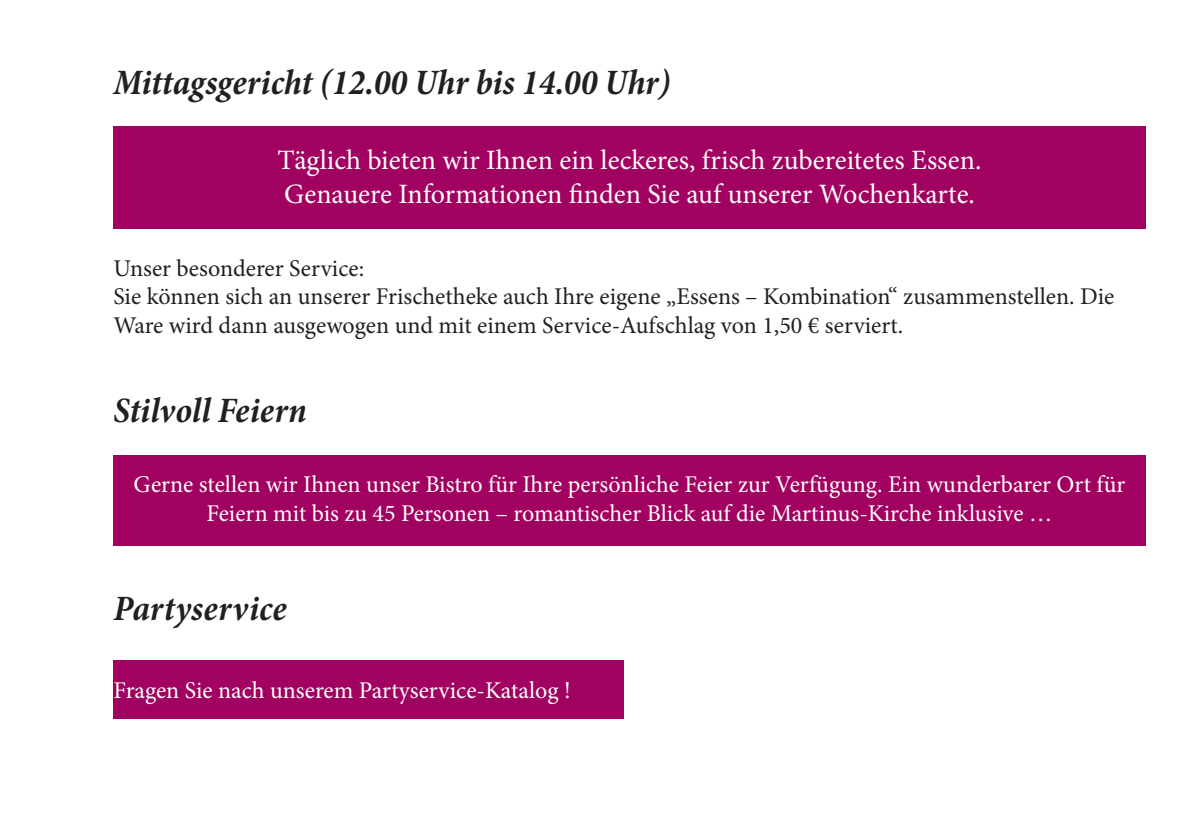
<style>
.page{position:relative;width:1191px;height:840px;background:#fff}
.page>*{position:absolute;margin:0;border:0;box-sizing:border-box;transform-origin:0 0}
.t1{font:italic 700 condensed 36px "Minion Pro";color:#231f20}
.t2{font:28px/33.6px "Minion Pro";color:#fff}
.t3{font:24px/28.8px "Minion Pro";color:#fff;text-align:center}
.t4{font:24px/28.8px "Minion Pro";color:#231f20}
</style>
<div class="page">
<div style="left:113px;top:126px;width:1032px;height:102px;background:#a10160"></div>
<div style="left:113px;top:454px;width:1032px;height:91px;background:#a10160"></div>
<div style="left:113px;top:659px;width:511px;height:59px;background:#a10160"></div>
<h1 class="t1" style="left:113px;top:58px;width:558px">Mittagsgericht (12.00 Uhr bis 14.00 Uhr)</h1>
<p class="t2" style="left:278px;top:143px;width:705px">Täglich bieten wir Ihnen ein leckeres, frisch zubereitetes Essen.<br>Genauere Informationen finden Sie auf unserer Wochenkarte.</p>
<p class="t4" style="left:113px;top:253px;width:1002px">Unser besonderer Service:<br>Sie können sich an unserer Frischetheke auch Ihre eigene „Essens – Kombination“ zusammenstellen. Die<br>Ware wird dann ausgewogen und mit einem Service-Aufschlag von 1,50 € serviert.</p>
<h1 class="t1" style="left:113px;top:385px;width:195px">Stilvoll Feiern</h1>
<p class="t3" style="left:134px;top:470px;width:993px">Gerne stellen wir Ihnen unser Bistro für Ihre persönliche Feier zur Verfügung. Ein wunderbarer Ort für<br>Feiern mit bis zu 45 Personen – romantischer Blick auf die Martinus-Kirche inklusive …</p>
<h1 class="t1" style="left:113px;top:583px;width:175px">Partyservice</h1>
<p class="t3" style="left:113px;top:675px;width:459px">Fragen Sie nach unserem Partyservice-Katalog !</p>
</div>
